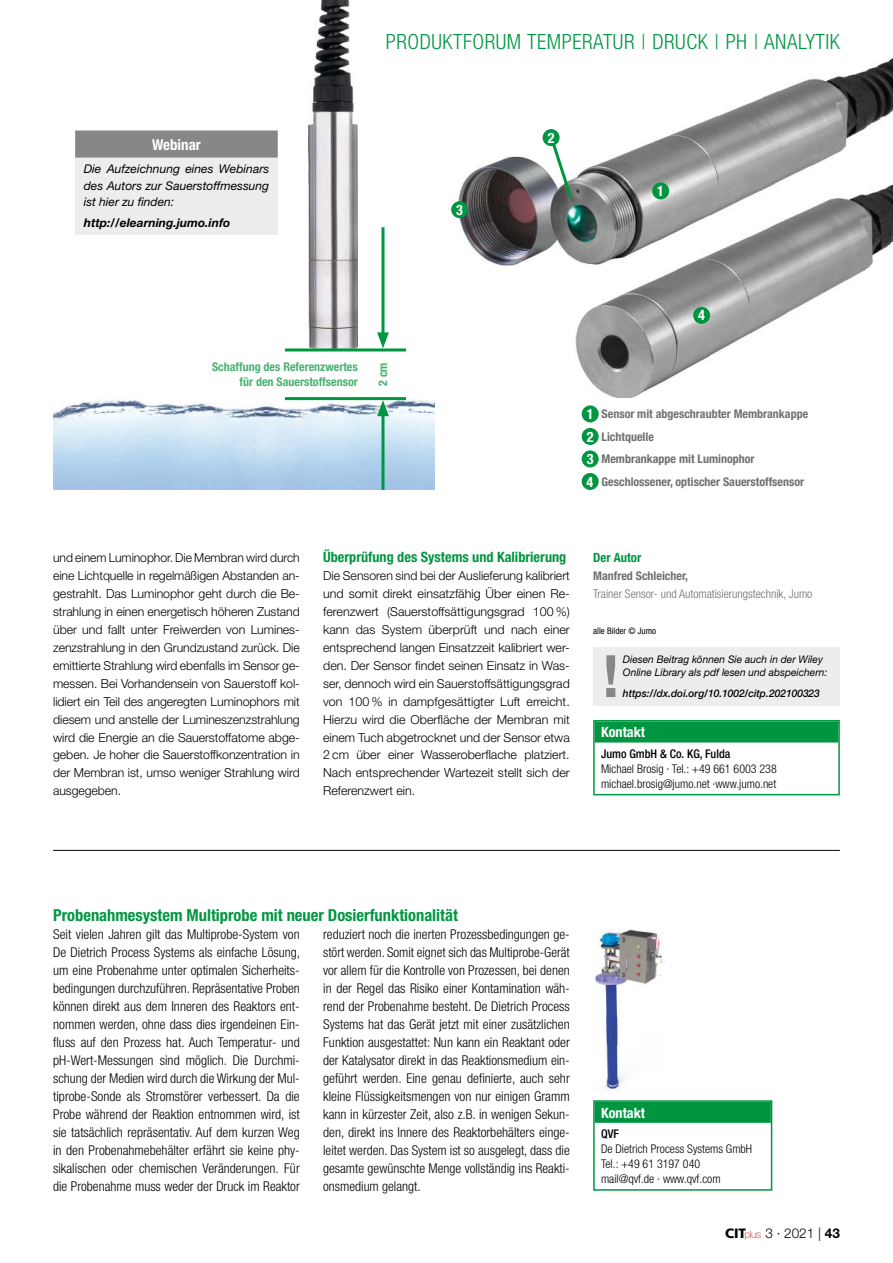
<style>
.page{position:relative;width:893px;height:1263px;background:#fff}
.page>*{position:absolute;margin:0;border:0;box-sizing:border-box;transform-origin:0 0}
.t1{font:300 condensed 21px "Helvetica Neue LT Std";letter-spacing:.025em;color:#009641}
.t2{font:700 condensed 16.5px "Helvetica Neue LT Std";color:#009641}
.t3{font:700 condensed 15px "Helvetica Neue LT Std";color:#fff}
.t4{font:700 condensed 14.25px "Helvetica Neue LT Std";color:#009641}
.t5{font:700 condensed 14.25px "Helvetica Neue LT Std";color:#fff}
.t6{font:300 condensed 13.5px/18px "Helvetica Neue LT Std";color:#000;text-align:justify}
.t7{font:300 13.5px "Helvetica Neue LT Std";color:#000}
.t8{font:700 condensed 12.75px "Helvetica Neue LT Std";color:#009641}
.t9{font:300 12.3px/18px "Helvetica Neue LT Std";letter-spacing:-.005em;color:#000;text-align:justify}
.t10{font:300 condensed 12px/15px "Helvetica Neue LT Std";color:#000}
.t11{font:700 condensed 12px/22.5px "Helvetica Neue LT Std";color:#706f6f}
.t12{font:italic 12px/16.5px "Helvetica Neue LT Std";color:#000;text-align:justify}
.t13{font:700 condensed 12px/15px "Helvetica Neue LT Std";color:#49b170;text-align:right}
.t14{font:300 condensed 12px "Helvetica Neue LT Std";color:#706f6f}
.t15{font:italic 700 12px "Helvetica Neue LT Std";color:#000}
.t16{font:500 condensed 12px "Helvetica Neue LT Std";color:#000}
.t17{font:italic 10.5px/13.5px "Helvetica Neue LT Std";color:#000}
.t18{font:italic 500 10.5px "Helvetica Neue LT Std";color:#000}
.t19{font:condensed 9px "Helvetica Neue LT Std";color:#000}
.s1{font-size:14.25px;color:#fff}
.s2{font-family:"Frutiger LT Com";font-weight:900}
.s3{font-weight:100;font-size:10.65px;color:#ce1531}
.s4{font-weight:700}
</style>
<div class="page">
<img style="left:53px;top:322px;width:382px;height:168px">
<div style="left:75px;top:131px;width:203px;height:104px;background:#ededed"></div>
<div style="left:75px;top:131px;width:203px;height:27px;background:#878787"></div>
<img style="left:458px;top:58px;width:435px;height:340px">
<div style="left:652px;top:182px;width:17px;height:17px;background:#009641;border-radius:50%"></div>
<div style="left:543px;top:129px;width:17px;height:17px;background:#009641;border-radius:50%"></div>
<div style="left:451px;top:201px;width:17px;height:17px;background:#009641;border-radius:50%"></div>
<div style="left:693px;top:307px;width:17px;height:17px;background:#009641;border-radius:50%"></div>
<svg style="left:549px;top:139px;width:25px;height:62px"></svg>
<div style="left:582px;top:405px;width:17px;height:17px;background:#009641;border-radius:50%"></div>
<div style="left:582px;top:428px;width:17px;height:17px;background:#009641;border-radius:50%"></div>
<div style="left:582px;top:450px;width:17px;height:17px;background:#009641;border-radius:50%"></div>
<div style="left:582px;top:473px;width:17px;height:17px;background:#009641;border-radius:50%"></div>
<img style="left:309px;top:0;width:48px;height:348px">
<hr style="left:285px;top:348px;width:121px;height:3px;background:#009641">
<hr style="left:381px;top:227px;width:3px;height:111px;background:#009641">
<svg style="left:377px;top:332px;width:12px;height:16px"></svg>
<hr style="left:381px;top:410px;width:3px;height:80px;background:#009641">
<svg style="left:377px;top:400px;width:12px;height:16px"></svg>
<hr style="left:285px;top:397px;width:121px;height:3px;background:#009641">
<div style="left:595px;top:721px;width:243px;height:21px;background:#009641"></div>
<div style="left:593px;top:720px;width:247px;height:75px;border:2px solid #009641"></div>
<div style="left:593px;top:647px;width:247px;height:58px;background:#ededed"></div>
<svg style="left:606px;top:655px;width:9px;height:42px"></svg>
<div style="left:595px;top:1102px;width:176px;height:21px;background:#009641"></div>
<div style="left:593px;top:1100px;width:179px;height:91px;border:2px solid #009641"></div>
<img style="left:593px;top:930px;width:71px;height:162px">
<hr style="left:53px;top:850px;width:787px;height:1px;background:#000">
<p class="t3" style="left:152px;top:136px;width:50px">Webinar</p>
<p class="t12" style="left:84px;top:160px;width:187px">Die Aufzeichnung eines Webinars des Autors zur Sauerstoffmessung ist hier zu finden:</p>
<p class="t15" style="left:84px;top:215px;width:148px">http://elearning.jumo.info</p>
<h1 class="t1" style="left:386px;top:29px;width:23px">Produktforum</h1>
<h1 class="t1" style="left:527px;top:29px;width:22px">Temperatur</h1>
<h1 class="t1" style="left:641px;top:29px;width:35px">| Druck</h1>
<h1 class="t1" style="left:714px;top:29px;width:71px">| pH | Analytik</h1>
<p class="t5" style="left:456px;top:201px;width:8px">3</p>
<p class="t5" style="left:548px;top:129px;width:8px">2</p>
<p class="t5" style="left:657px;top:182px;width:8px">1</p>
<p class="t5" style="left:698px;top:307px;width:8px">4</p>
<p class="t13" style="left:212px;top:359px;width:147px">Schaffung des Referenzwertes für den Sauerstoffsensor</p>
<p class="t13" style="left:375px;top:386px;width:25px;rotate:-90deg">2 cm</p>
<p class="t11" style="left:586px;top:402px;width:223px"><span class="s1">1</span> Sensor mit abgeschraubter Membrankappe <span class="s1">2</span> Lichtquelle<br><span class="s1">3</span> Membrankappe mit Luminophor<br><span class="s1">4</span> Geschlossener, optischer Sauerstoffsensor</p>
<p class="t9" style="left:53px;top:548px;width:248px">und einem Luminophor. Die Membran wird durch eine Lichtquelle in regelmäßigen Abstanden an&shy;gestrahlt. Das Luminophor geht durch die Be&shy;strahlung in einen energetisch höheren Zustand über und fallt unter Freiwerden von Lumines&shy;zenzstrahlung in den Grundzustand zurück. Die emittierte Strahlung wird ebenfalls im Sensor ge&shy;messen. Bei Vorhandensein von Sauerstoff kol&shy;lidiert ein Teil des angeregten Luminophors mit diesem und anstelle der Lumineszenzstrahlung wird die Energie an die Sauerstoffatome abge&shy;geben. Je hoher die Sauerstoffkonzentration in der Membran ist, umso weniger Strahlung wird ausgegeben.</p>
<p class="t4" style="left:323px;top:548px;width:245px">Überprüfung des Systems und Kalibrierung</p>
<p class="t9" style="left:323px;top:566px;width:248px">Die Sensoren sind bei der Auslieferung kalibriert und somit direkt einsatzfähig Über einen Re&shy;ferenzwert (Sauerstoffsättigungsgrad 100 %) kann das System überprüft und nach einer entsprechend langen Einsatzzeit kalibriert wer&shy;den. Der Sensor findet seinen Einsatz in Was&shy;ser, dennoch wird ein Sauerstoffsättigungsgrad von 100 % in dampfgesättigter Luft erreicht.<br>Hierzu wird die Oberfläche der Membran mit einem Tuch abgetrocknet und der Sensor etwa 2 cm über einer Wasseroberflache platziert.<br>Nach entsprechender Wartezeit stellt sich der Referenzwert ein.</p>
<p class="t8" style="left:593px;top:550px;width:50px">Der Autor</p>
<p class="t11" style="left:593px;top:564px;width:96px">Manfred Schleicher,</p>
<p class="t14" style="left:593px;top:587px;width:221px">Trainer Sensor- und Automatisierungstechnik, Jumo</p>
<p class="t19" style="left:593px;top:625px;width:65px">alle Bilder © Jumo</p>
<p class="t17" style="left:623px;top:652px;width:206px">Diesen Beitrag können Sie auch in der Wiley<br>Online Library als pdf lesen und abspeichern:</p>
<p class="t18" style="left:623px;top:687px;width:198px">https://dx.doi.org/10.1002/citp.202100323</p>
<p class="t5" style="left:601px;top:724px;width:46px">Kontakt</p>
<p class="t16" style="left:601px;top:746px;width:131px">Jumo GmbH &amp; Co. KG, Fulda</p>
<p class="t10" style="left:601px;top:761px;width:177px">Michael Brosig · Tel.: +49 661 6003 238 michael.brosig@jumo.net ·www.jumo.net</p>
<p class="t2" style="left:53px;top:905px;width:406px">Probenahmesystem Multiprobe mit neuer Dosierfunktionalität</p>
<p class="t6" style="left:53px;top:925px;width:249px">Seit vielen Jahren gilt das Multiprobe-System von De Dietrich Process Systems als einfache Lösung, um eine Probenahme unter optimalen Sicherheits&shy;bedingungen durchzuführen. Repräsentative Proben können direkt aus dem Inneren des Reaktors ent&shy;nommen werden, ohne dass dies irgendeinen Ein&shy;fluss auf den Prozess hat. Auch Temperatur- und pH-Wert-Messungen sind möglich. Die Durchmi&shy;schung der Medien wird durch die Wirkung der Mul&shy;tiprobe-Sonde als Stromstörer verbessert. Da die Probe während der Reaktion entnommen wird, ist sie tatsächlich repräsentativ. Auf dem kurzen Weg in den Probenahmebehälter erfährt sie keine phy&shy;sikalischen oder chemischen Veränderungen. Für die Probenahme muss weder der Druck im Reaktor</p>
<p class="t6" style="left:323px;top:925px;width:248px">reduziert noch die inerten Prozessbedingungen ge&shy;stört werden. Somit eignet sich das Multiprobe-Gerät vor allem für die Kontrolle von Prozessen, bei denen in der Regel das Risiko einer Kontamination wäh&shy;rend der Probenahme besteht. De Dietrich Process Systems hat das Gerät jetzt mit einer zusätzlichen Funktion ausgestattet: Nun kann ein Reaktant oder der Katalysator direkt in das Reaktionsmedium ein&shy;geführt werden. Eine genau definierte, auch sehr kleine Flüssigkeitsmengen von nur einigen Gramm kann in kürzester Zeit, also z.B. in wenigen Sekun&shy;den, direkt ins Innere des Reaktorbehälters einge&shy;leitet werden. Das System ist so ausgelegt, dass die gesamte gewünschte Menge vollständig ins Reakti&shy;onsmedium gelangt.</p>
<p class="t5" style="left:601px;top:1104px;width:46px">Kontakt</p>
<p class="t16" style="left:601px;top:1126px;width:19px">QVF</p>
<p class="t10" style="left:601px;top:1141px;width:153px">De Dietrich Process Systems GmbH<br>Tel.: +49 61 3197 040 mail@qvf.de · www.qvf.com</p>
<p class="t7" style="left:725px;top:1224px;width:116px"><span class="s2">CIT</span><span class="s3">plus</span> 3 · 2021 | <span class="s4">43</span></p>
</div>
